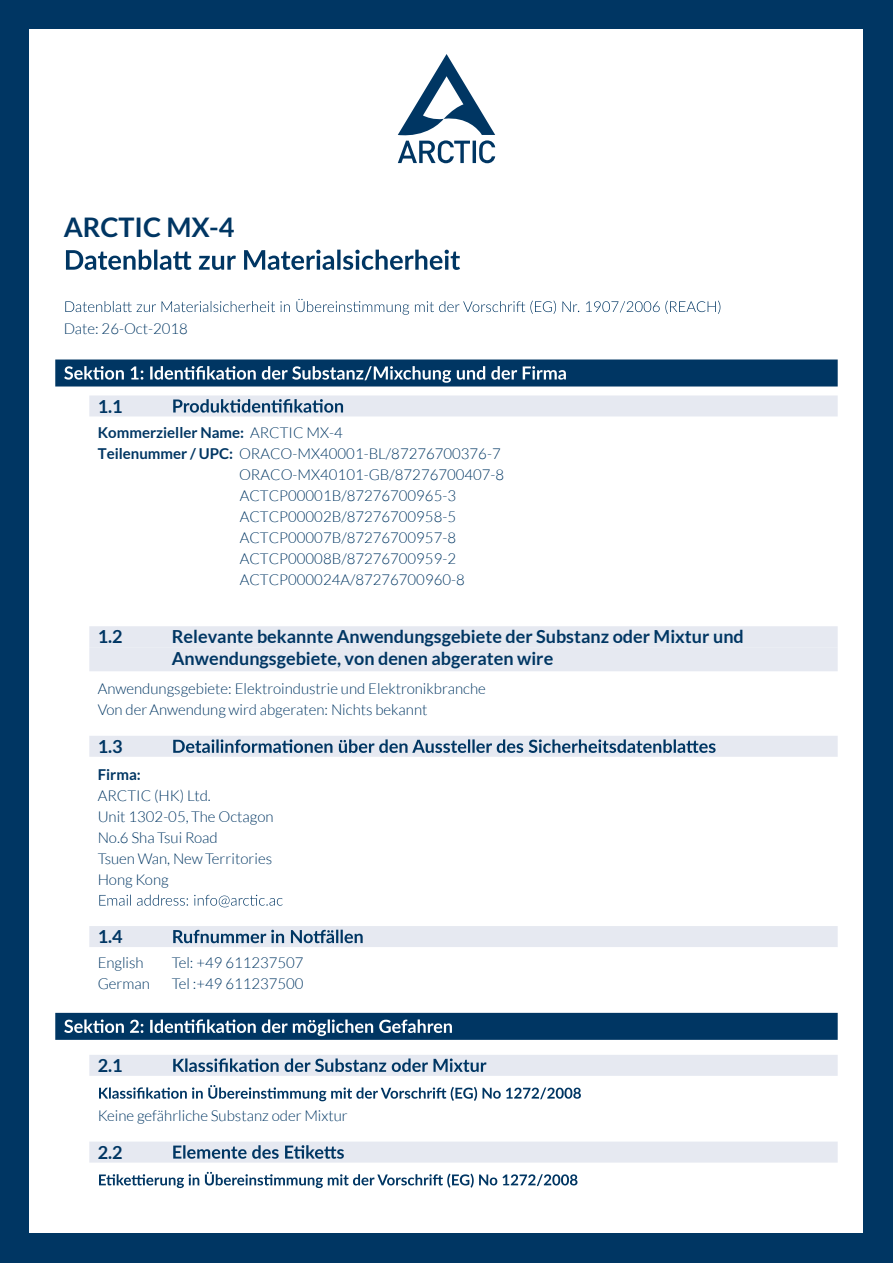
<style>
.page{position:relative;width:893px;height:1263px;background:#003663}
.page>*{position:absolute;margin:0;border:0;box-sizing:border-box;transform-origin:0 0}
.t1{font:700 27px "Lato";color:#003663}
.t2{font:700 18px/21.6px "Lato";color:#003663}
.t3{font:300 15px/21px "Lato";color:#003663}
.t4{font:700 15px "Lato";color:#003663}
.s1{font-weight:300}
.s2{font-weight:700}
</style>
<div class="page">
<div style="left:30px;top:30px;width:833px;height:1203px;background:#fff"></div>
<div style="left:55px;top:359px;width:783px;height:27px;background:#003663"></div>
<div style="left:89px;top:395px;width:749px;height:21px;background:#e6e9f1"></div>
<div style="left:89px;top:626px;width:749px;height:21px;background:#e6e9f1"></div>
<div style="left:89px;top:647px;width:749px;height:24px;background:#e6e9f1"></div>
<div style="left:89px;top:736px;width:749px;height:21px;background:#e6e9f1"></div>
<div style="left:89px;top:926px;width:749px;height:21px;background:#e6e9f1"></div>
<div style="left:55px;top:1013px;width:783px;height:27px;background:#003663"></div>
<div style="left:89px;top:1055px;width:749px;height:21px;background:#e6e9f1"></div>
<div style="left:89px;top:1141px;width:749px;height:21px;background:#e6e9f1"></div>
<svg style="left:66px;top:250px;width:394px;height:20px"></svg>
<svg style="left:65px;top:299px;width:655px;height:16px"></svg>
<svg style="left:64px;top:366px;width:502px;height:17px"></svg>
<svg style="left:173px;top:399px;width:170px;height:14px"></svg>
<svg style="left:173px;top:739px;width:543px;height:14px"></svg>
<svg style="left:99px;top:895px;width:184px;height:12px"></svg>
<svg style="left:173px;top:930px;width:190px;height:13px"></svg>
<svg style="left:64px;top:1019px;width:388px;height:17px"></svg>
<svg style="left:173px;top:1058px;width:313px;height:14px"></svg>
<svg style="left:99px;top:1085px;width:482px;height:16px"></svg>
<svg style="left:173px;top:1145px;width:171px;height:14px"></svg>
<svg style="left:99px;top:1172px;width:478px;height:16px"></svg>
<svg style="left:398px;top:54px;width:97px;height:109px"></svg>
<h1 class="t1" style="left:64px;top:212px;width:172px">ARCTIC MX-4</h1>
<p class="t3" style="left:64px;top:319px;width:126px">Date: 26-Oct-2018</p>
<p class="t2" style="left:98px;top:395px;width:26px">1.1</p>
<p class="t4" style="left:98px;top:424px;width:246px">Kommerzieller Name: <span class="s1">ARCTIC MX-4</span></p>
<p class="t3" style="left:98px;top:443px;width:404px"><span class="s2">Teilenummer / UPC:</span> ORACO-MX40001-BL/87276700376-7</p>
<p class="t3" style="left:239px;top:464px;width:267px">ORACO-MX40101-GB/87276700407-8</p>
<p class="t3" style="left:240px;top:485px;width:218px">ACTCP00001B/87276700965-3</p>
<p class="t3" style="left:240px;top:506px;width:218px">ACTCP00002B/87276700958-5</p>
<p class="t3" style="left:240px;top:527px;width:218px">ACTCP00007B/87276700957-8</p>
<p class="t3" style="left:240px;top:548px;width:218px">ACTCP00008B/87276700959-2</p>
<p class="t3" style="left:240px;top:569px;width:226px">ACTCP000024A/87276700960-8</p>
<p class="t2" style="left:98px;top:626px;width:26px">1.2</p>
<p class="t2" style="left:172px;top:626px;width:574px">Relevante bekannte Anwendungsgebiete der Substanz oder Mixtur und<br>Anwendungsgebiete, von denen abgeraten wire</p>
<p class="t3" style="left:98px;top:678px;width:390px">Anwendungsgebiete: Elektroindustrie und Elektronikbranche<br>Von derAnwendung wird abgeraten: Nichts bekannt</p>
<p class="t2" style="left:98px;top:735px;width:26px">1.3</p>
<p class="t4" style="left:98px;top:765px;width:45px">Firma:</p>
<p class="t3" style="left:98px;top:785px;width:177px">ARCTIC (HK) Ltd.<br>Unit 1302-05, The Octagon<br>No.6 Sha Tsui Road<br>Tsuen Wan, NewTerritories<br>Hong Kong</p>
<p class="t2" style="left:98px;top:925px;width:26px">1.4</p>
<p class="t3" style="left:98px;top:952px;width:47px">English</p>
<p class="t3" style="left:172px;top:952px;width:133px">Tel: +49 611237507</p>
<p class="t3" style="left:98px;top:973px;width:54px">German</p>
<p class="t3" style="left:172px;top:973px;width:133px">Tel :+49 611237500</p>
<p class="t2" style="left:98px;top:1054px;width:26px">2.1</p>
<p class="t3" style="left:98px;top:1105px;width:251px">Keine gefährliche Substanz oder Mixtur</p>
<p class="t2" style="left:98px;top:1141px;width:26px">2.2</p>
</div>
